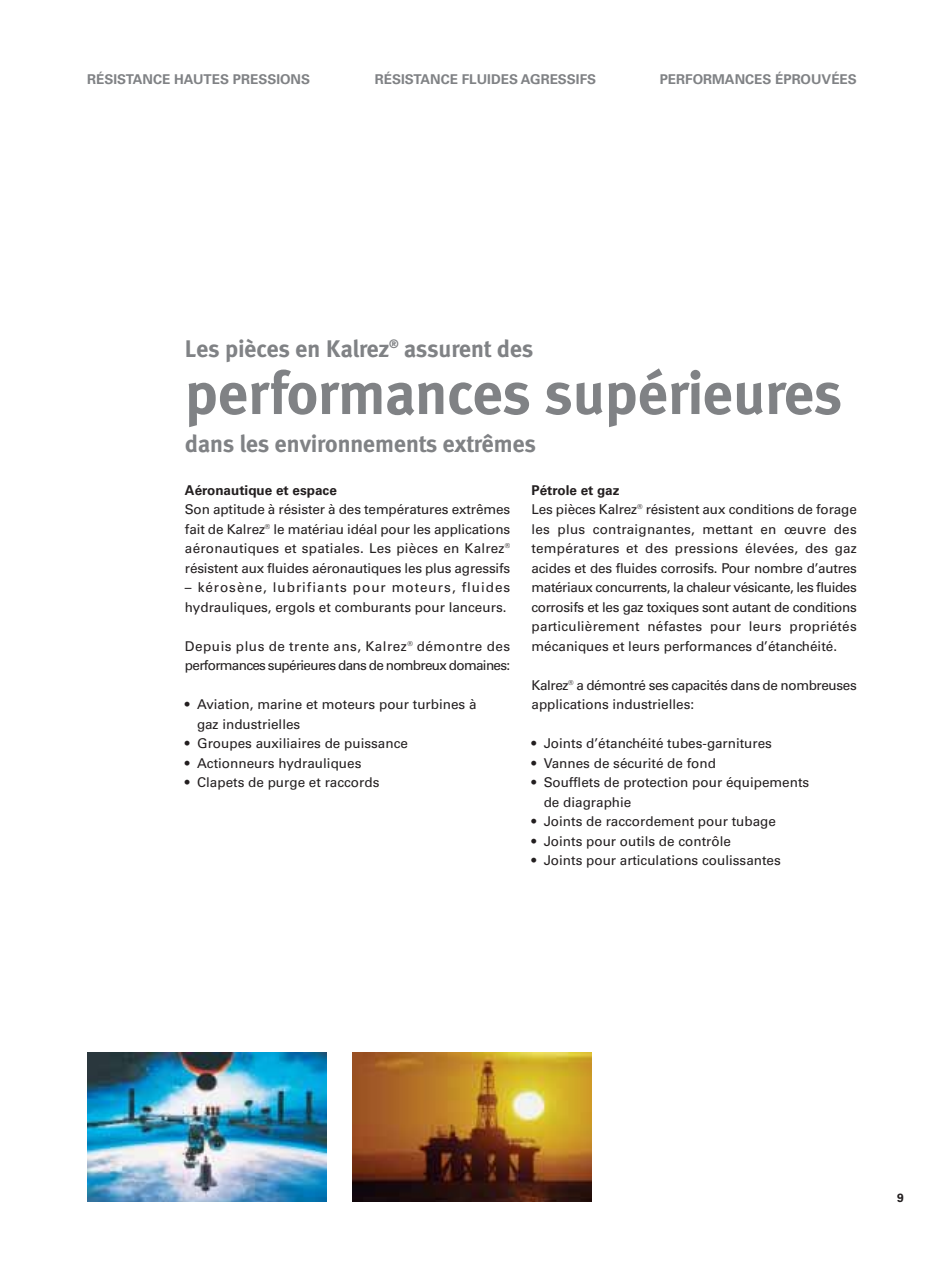
<style>
.page{position:relative;width:944px;height:1276px;background:#fff}
.page>*{position:absolute;margin:0;border:0;box-sizing:border-box;transform-origin:0 0}
.t1{font:700 60px "Meta";color:#808285}
.t2{font:700 24px "Meta";color:#808285}
.t3{font:13.5px/19.5px "Univers";color:#231f20}
.t4{font:13.5px/19.5px "Univers";letter-spacing:-.05em;color:#231f20}
.t5{font:700 13.5px "Univers";color:#808285}
.t6{font:13.5px/19.5px "Univers";letter-spacing:-.025em;color:#231f20}
.t7{font:700 13.5px "Univers";color:#231f20}
.t8{font:700 12px "Univers";color:#231f20}
.s1{font-weight:700}
</style>
<div class="page">
<img style="left:87px;top:1052px;width:240px;height:149px">
<img style="left:352px;top:1052px;width:240px;height:149px">
<p class="t5" style="left:87px;top:74px;width:224px">RÉSISTANCE HAUTES PRESSIONS</p>
<p class="t5" style="left:375px;top:74px;width:223px">RÉSISTANCE FLUIDES AGRESSIFS</p>
<p class="t5" style="left:660px;top:74px;width:199px">PERFORMANCES ÉPROUVÉES</p>
<h2 class="t2" style="left:185px;top:340px;width:350px">Les pièces en Kalrez<sup>®</sup> assurent des</h2>
<h1 class="t1" style="left:185px;top:371px;width:659px">performances supérieures</h1>
<h2 class="t2" style="left:185px;top:434px;width:352px">dans les environnements extrêmes</h2>
<p class="t7" style="left:185px;top:485px;width:153px">Aéronautique et espace</p>
<p class="t3" style="left:185px;top:501px;width:327px;text-align:justify">Son aptitude à résister à des températures extrêmes fait de Kalrez<sup>®</sup> le matériau idéal pour les applications aéronautiques et spatiales. Les pièces en Kalrez<sup>® </sup>résistent aux fluides aéronautiques les plus agressifs</p>
<p class="t3" style="left:185px;top:579px;width:327px">– kérosène, lubrifiants pour moteurs, fluides hydrauliques, ergols et comburants pour lanceurs.</p>
<p class="t4" style="left:185px;top:637px;width:327px">Depuis plus de trente ans, Kalrez<sup>®</sup> démontre des performances supérieures dans de nombreux domaines:</p>
<p class="t3" style="left:197px;top:696px;width:281px;text-indent:-12px">• Aviation, marine et moteurs pour turbines à gaz industrielles</p>
<p class="t3" style="left:185px;top:735px;width:225px">• Groupes auxiliaires de puissance</p>
<p class="t3" style="left:185px;top:754px;width:178px">• Actionneurs hydrauliques</p>
<p class="t3" style="left:185px;top:774px;width:196px">• Clapets de purge et raccords</p>
<p class="t3" style="left:531px;top:481px;width:327px"><span class="s1">Pétrole et gaz<br></span>Les pièces Kalrez<sup>®</sup> résistent aux conditions de forage les plus contraignantes, mettant en œuvre des températures et des pressions élevées, des gaz acides et des fluides corrosifs. Pour nombre d’autres matériaux concurrents, la chaleur vésicante, les fluides corrosifs et les gaz toxiques sont autant de conditions particulièrement néfastes pour leurs propriétés mécaniques et leurs performances d’étanchéité.</p>
<p class="t6" style="left:531px;top:676px;width:327px">Kalrez<sup>®</sup> a démontré ses capacités dans de nombreuses applications industrielles:</p>
<p class="t3" style="left:531px;top:735px;width:242px">• Joints d’étanchéité tubes-garnitures</p>
<p class="t3" style="left:531px;top:754px;width:186px">• Vannes de sécurité de fond</p>
<p class="t3" style="left:544px;top:774px;width:267px;text-indent:-12px">• Soufflets de protection pour équipements de diagraphie</p>
<p class="t3" style="left:531px;top:813px;width:246px">• Joints de raccordement pour tubage</p>
<p class="t3" style="left:531px;top:832px;width:201px">• Joints pour outils de contrôle</p>
<p class="t3" style="left:531px;top:852px;width:251px">• Joints pour articulations coulissantes</p>
<p class="t8" style="left:897px;top:1193px;width:8px">9</p>
</div>
